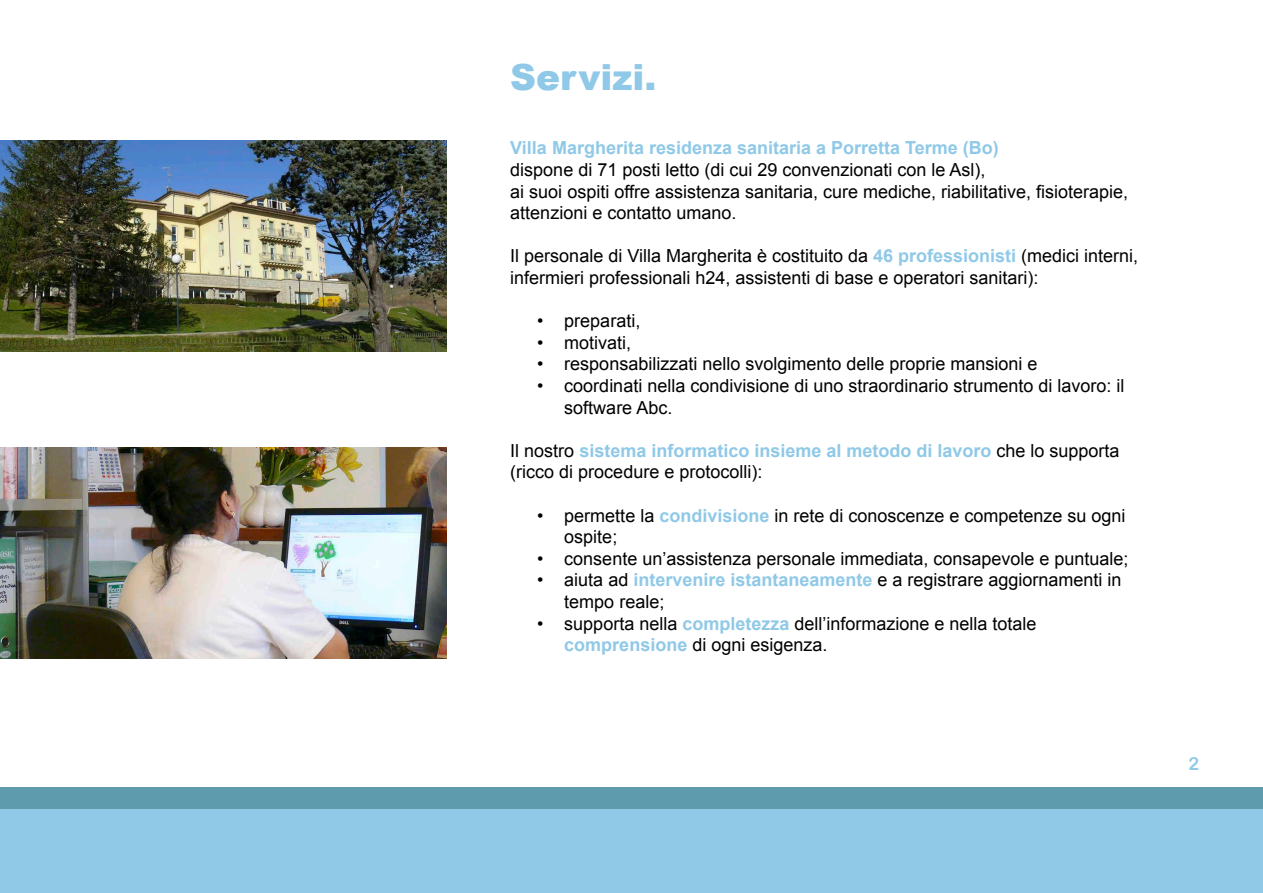
<style>
.page{position:relative;width:1263px;height:893px;background:#fff}
.page>*{position:absolute;margin:0;border:0;box-sizing:border-box;transform-origin:0 0}
.Heading_1{font:900 36px "Arial";color:#8fc9e7}
.t1{font:18px/21.6px "Arial";color:#000}
.t2{font:700 18px "Arial";color:#8fc9e7}
.t3{font:18px "Arial Rounded MT Bold";color:#8fc9e7}
.s1{font-weight:700;color:#8fc9e7}
</style>
<div class="page">
<div style="left:0;top:809px;width:1263px;height:84px;background:#8fc9e7"></div>
<div style="left:0;top:788px;width:1263px;height:21px;background:#5e9bad"></div>
<img style="left:0;top:447px;width:446px;height:211px">
<img style="left:0;top:140px;width:446px;height:211px">
<p class="Heading_1" style="left:510px;top:51px;width:148px">Servizi.</p>
<p class="t2" style="left:510px;top:136px;width:490px">Villa Margherita residenza sanitaria a Porretta Terme (Bo)</p>
<p class="t1" style="left:510px;top:159px;width:477px">dispone di 71 posti letto (di cui 29 convenzionati con le Asl),</p>
<p class="t1" style="left:510px;top:181px;width:619px">ai suoi ospiti offre assistenza sanitaria, cure mediche, riabilitative, fisioterapie, attenzioni e contatto umano.</p>
<p class="t1" style="left:510px;top:245px;width:629px">Il personale di Villa Margherita è costituito da <span class="s1">46 professionisti</span> (medici interni, infermieri professionali h24, assistenti di base e operatori sanitari):</p>
<p class="t1" style="left:537px;top:310px;width:105px">• preparati,</p>
<p class="t1" style="left:537px;top:332px;width:96px">• motivati,</p>
<p class="t1" style="left:537px;top:353px;width:502px">• responsabilizzati nello svolgimento delle proprie mansioni e</p>
<p class="t1" style="left:564px;top:375px;width:562px;text-indent:-27px">• coordinati nella condivisione di uno straordinario strumento di lavoro: il software Abc.</p>
<p class="t1" style="left:510px;top:440px;width:611px">Il nostro <span class="s1">sistema informatico insieme al metodo di lavoro</span> che lo supporta (ricco di procedure e protocolli):</p>
<p class="t1" style="left:564px;top:505px;width:563px;text-indent:-27px">• permette la <span class="s1">condivisione</span> in rete di conoscenze e competenze su ogni ospite;</p>
<p class="t1" style="left:537px;top:548px;width:593px">• consente un’assistenza personale immediata, consapevole e puntuale;</p>
<p class="t1" style="left:564px;top:569px;width:559px;text-indent:-27px">• aiuta ad <span class="s1">intervenire istantaneamente</span> e a registrare aggiornamenti in tempo reale;</p>
<p class="t1" style="left:564px;top:613px;width:474px;text-indent:-27px">• supporta nella <span class="s1">completezza</span> dell’informazione e nella totale <span class="s1">comprensione</span> di ogni esigenza.</p>
<p class="t3" style="left:1188px;top:753px;width:12px">2</p>
</div>
